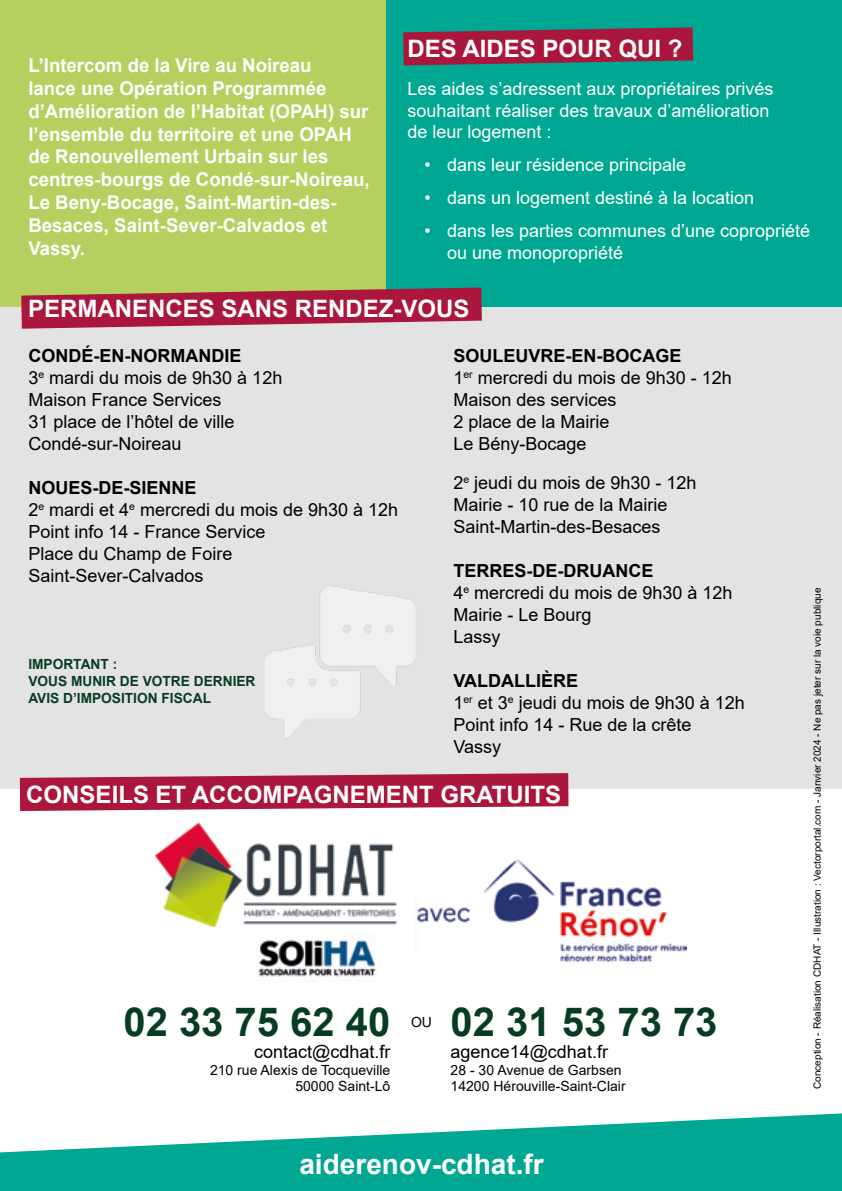
<style>
.page{position:relative;width:842px;height:1191px;background:#fff}
.page>*{position:absolute;margin:0;border:0;box-sizing:border-box;transform-origin:0 0}
.t1{font:700 40px "Arial";color:#073c24}
.t2{font:700 28px "Arial";color:#fff}
.t3{font:700 24px "Arial";color:#fff}
.t4{font:700 19px/22.8px "Arial";color:#fff}
.t5{font:18px/22px "Arial";color:#000}
.t6{font:18px/21.6px "Arial";color:#fff}
.t7{font:14px/16.8px "Arial";color:#000;text-align:right}
.t8{font:700 14px/16.8px "Arial";color:#073c24}
.t9{font:10px "Arial";color:#000}
.s1{font-weight:700}
</style>
<div class="page">
<div style="left:0;top:299px;width:842px;height:490px;background:#e3e3e3"></div>
<div style="left:0;top:0;width:387px;height:306px;background:#b5d05f"></div>
<div style="left:387px;top:0;width:455px;height:306px;background:#00a793"></div>
<svg style="left:0;top:1113px;width:842px;height:78px;fill:#00a793"></svg>
<img style="left:416px;top:859px;width:271px;height:104px">
<img style="left:155px;top:822px;width:242px;height:104px">
<img style="left:258px;top:940px;width:118px;height:37px">
<svg style="left:403px;top:27px;width:290px;height:38px;background:#932947"></svg>
<svg style="left:21px;top:287px;width:461px;height:42px"></svg>
<svg style="left:20px;top:773px;width:548px;height:38px;background:#b33253"></svg>
<img style="left:264px;top:586px;width:151px;height:152px">
<p class="t4" style="left:28px;top:54px;width:343px">L’Intercom de la Vire au Noireau<br>lance une Opération Programmée d’Amélioration de l’Habitat (OPAH) sur l’ensemble du territoire et une OPAH de Renouvellement Urbain sur les centres-bourgs de Condé-sur-Noireau,<br>Le Beny-Bocage, Saint-Martin-des-<br>Besaces, Saint-Sever-Calvados et<br>Vassy.</p>
<h3 class="t3" style="left:407px;top:31px;width:277px">DES AIDES POUR QUI ?</h3>
<p class="t6" style="left:407px;top:78px;width:368px">Les aides s’adressent aux propriétaires privés souhaitant réaliser des travaux d’amélioration de leur logement :</p>
<p class="t6" style="left:424px;top:154px;width:263px">• dans leur résidence principale</p>
<p class="t6" style="left:424px;top:187px;width:331px">• dans un logement destiné à la location</p>
<p class="t6" style="left:447px;top:220px;width:365px;text-indent:-23px">• dans les parties communes d’une copropriété ou une monopropriété</p>
<h3 class="t3" style="left:28px;top:292px;width:443px">PERMANENCES SANS RENDEZ-VOUS</h3>
<p class="t5" style="left:28px;top:344px;width:255px"><span class="s1">CONDÉ-EN-NORMANDIE<br></span>3<sup>e</sup> mardi du mois de 9h30 à 12h<br>Maison France Services<br>31 place de l’hôtel de ville<br>Condé-sur-Noireau</p>
<p class="t5" style="left:28px;top:476px;width:371px"><span class="s1">NOUES-DE-SIENNE<br></span>2<sup>e</sup> mardi et 4<sup>e</sup> mercredi du mois de 9h30 à 12h<br>Point info 14 - France Service<br>Place du Champ de Foire<br>Saint-Sever-Calvados</p>
<p class="t8" style="left:28px;top:656px;width:229px">IMPORTANT :<br>VOUS MUNIR DE VOTRE DERNIER<br>AVIS D’IMPOSITION FISCAL</p>
<p class="t5" style="left:453px;top:344px;width:280px"><span class="s1">SOULEUVRE-EN-BOCAGE<br></span>1<sup>er</sup> mercredi du mois de 9h30 - 12h<br>Maison des services<br>2 place de la Mairie<br>Le Bény-Bocage</p>
<p class="t5" style="left:453px;top:471px;width:244px">2<sup>e</sup> jeudi du mois de 9h30 - 12h<br>Mairie - 10 rue de la Mairie<br>Saint-Martin-des-Besaces</p>
<p class="t5" style="left:453px;top:559px;width:280px"><span class="s1">TERRES-DE-DRUANCE<br></span>4<sup>e</sup> mercredi du mois de 9h30 à 12h<br>Mairie - Le Bourg<br>Lassy</p>
<p class="t5" style="left:453px;top:669px;width:293px"><span class="s1">VALDALLIÈRE<br></span>1<sup>er</sup> et 3<sup>e</sup> jeudi du mois de 9h30 à 12h<br>Point info 14 - Rue de la crête<br>Vassy</p>
<h3 class="t3" style="left:26px;top:777px;width:536px">CONSEILS ET ACCOMPAGNEMENT GRATUITS</h3>
<h1 class="t1" style="left:123px;top:993px;width:268px">02 33 75 62 40</h1>
<p class="t5" style="left:254px;top:1040px;width:138px">contact@cdhat.fr</p>
<p class="t7" style="left:210px;top:1061px;width:182px">210 rue Alexis de Tocqueville<br>50000 Saint-Lô</p>
<p class="t7" style="left:411px;top:1013px;width:22px">OU</p>
<h1 class="t1" style="left:451px;top:993px;width:268px">02 31 53 73 73</h1>
<p class="t5" style="left:451px;top:1040px;width:159px">agence14@cdhat.fr</p>
<p class="t7" style="left:451px;top:1061px;width:177px;text-align:left">28 - 30 Avenue de Garbsen<br>14200 Hérouville-Saint-Clair</p>
<h2 class="t2" style="left:299px;top:1144px;width:246px">aiderenov-cdhat.fr</h2>
<p class="t9" style="left:810px;top:1089px;width:502px;rotate:-90deg">Conception - Réalisation CDHAT - Illustration : Vectorportal.com - Janvier 2024 - Ne pas jeter sur la voie publique</p>
</div>
